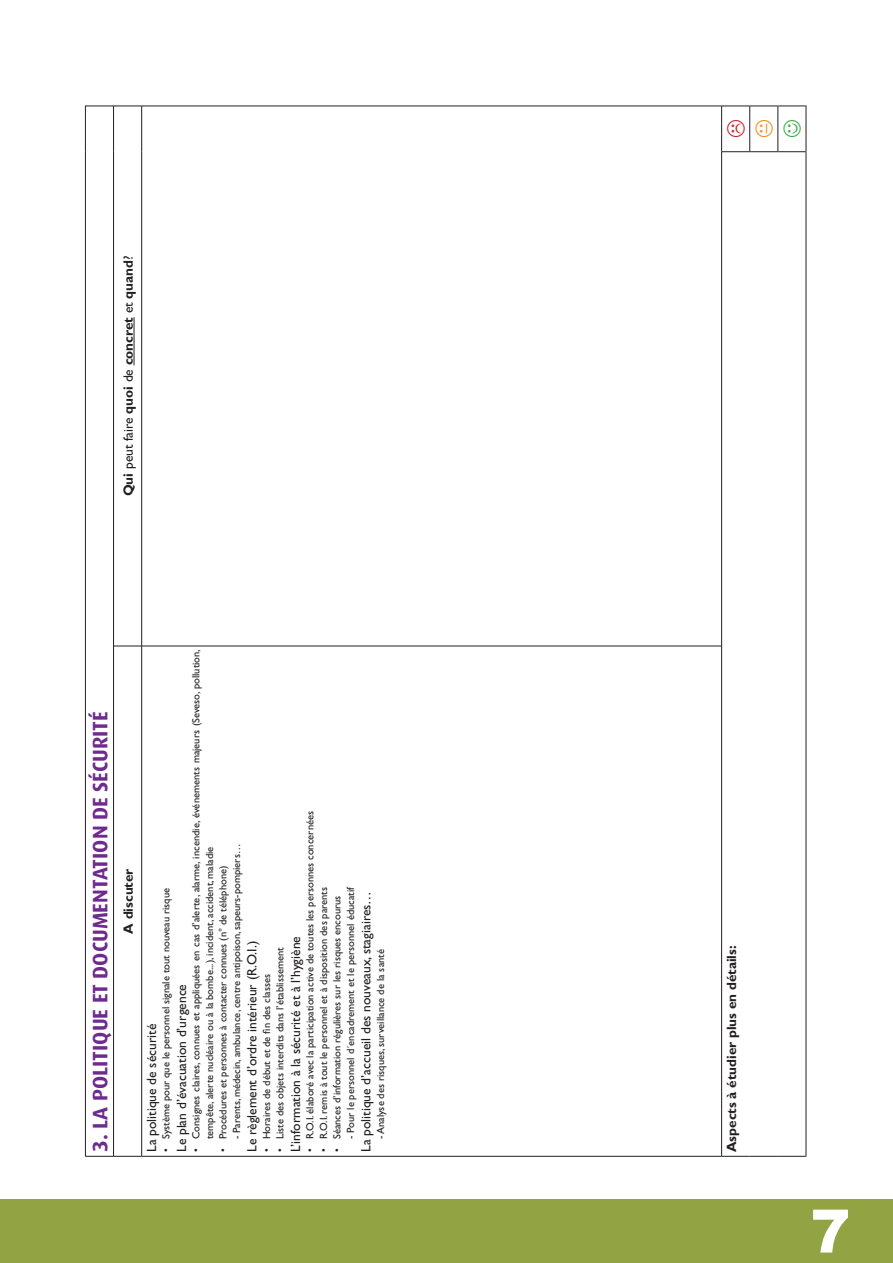
<style>
.page{position:relative;width:893px;height:1263px;background:#fff}
.page>*{position:absolute;margin:0;border:0;box-sizing:border-box;transform-origin:0 0}
.t1{font:700 21px "Dax";color:#6e2a8e}
.t2{font:13.5px "Gill Sans";color:#231f20}
.t3{font:700 13.5px "Gill Sans";color:#231f20}
.t4{font:10.5px/13.5px "Gill Sans";color:#231f20}
.s1{font-weight:400}
</style>
<div class="page">
<div style="left:0;top:1199px;width:893px;height:64px;background:#92a344"></div>
<hr style="left:85px;top:646px;width:1px;height:511px;background:#231f20">
<hr style="left:85px;top:152px;width:1px;height:494px;background:#231f20">
<hr style="left:85px;top:106px;width:1px;height:46px;background:#231f20">
<hr style="left:113px;top:646px;width:1px;height:511px;background:#231f20">
<svg style="left:86px;top:1156px;width:55px;height:1px"></svg>
<hr style="left:113px;top:152px;width:1px;height:494px;background:#231f20">
<svg style="left:114px;top:646px;width:27px;height:1px"></svg>
<hr style="left:113px;top:106px;width:1px;height:46px;background:#231f20">
<svg style="left:86px;top:106px;width:55px;height:1px"></svg>
<hr style="left:141px;top:646px;width:1px;height:511px;background:#231f20">
<hr style="left:142px;top:1156px;width:579px;height:1px;background:#231f20">
<hr style="left:141px;top:152px;width:1px;height:494px;background:#231f20">
<hr style="left:142px;top:646px;width:579px;height:1px;background:#231f20">
<hr style="left:141px;top:106px;width:1px;height:46px;background:#231f20">
<hr style="left:142px;top:106px;width:579px;height:1px;background:#231f20">
<hr style="left:721px;top:646px;width:1px;height:511px;background:#231f20">
<hr style="left:721px;top:152px;width:1px;height:494px;background:#231f20">
<svg style="left:722px;top:1156px;width:84px;height:1px"></svg>
<hr style="left:806px;top:646px;width:1px;height:511px;background:#231f20">
<hr style="left:806px;top:152px;width:1px;height:494px;background:#231f20">
<hr style="left:721px;top:106px;width:1px;height:46px;background:#231f20">
<hr style="left:749px;top:106px;width:1px;height:46px;background:#231f20">
<hr style="left:777px;top:106px;width:1px;height:46px;background:#231f20">
<svg style="left:722px;top:151px;width:84px;height:1px"></svg>
<svg style="left:722px;top:106px;width:84px;height:1px"></svg>
<hr style="left:806px;top:106px;width:1px;height:46px;background:#231f20">
<hr style="left:134px;top:317px;width:1px;height:48px;background:#231f20">
<p class="t3" style="left:120px;top:496px;width:242px;rotate:-90deg">Qui <span class="s1">peut faire</span> quoi <span class="s1">de</span> concret <span class="s1">et</span> quand<span class="s1">?</span></p>
<h1 class="t1" style="left:88px;top:1152px;width:442px;rotate:-90deg">3. La politique et documentation de sécurité</h1>
<p class="t3" style="left:120px;top:934px;width:67px;rotate:-90deg">A discuter</p>
<p class="t4" style="left:189px;top:1139px;width:492px;text-indent:-13px;rotate:-90deg">• Consignes claires, connues et appliquées en cas d’alerte, alarme, incendie, événements majeurs (Seveso, pollution, tempête, alerte nucléaire ou à la bombe...), incident, accident, maladie</p>
<p class="t4" style="left:303px;top:1152px;width:342px;rotate:-90deg">• R.O.I. élaboré avec la participation active de toutes les personnes concernées</p>
<p class="t4" style="left:230px;top:1139px;width:297px;rotate:-90deg">- Parents, médecin, ambulance, centre antipoison, sapeurs-pompiers…</p>
<p class="t4" style="left:216px;top:1152px;width:288px;rotate:-90deg">• Procédures et personnes à contacter connues (n° de téléphone)</p>
<p class="t4" style="left:317px;top:1152px;width:267px;rotate:-90deg">• R.O.I. remis à tout le personnel et à disposition des parents</p>
<p class="t4" style="left:330px;top:1152px;width:258px;rotate:-90deg">• Séances d’information régulières sur les risques encourus</p>
<p class="t4" style="left:344px;top:1139px;width:254px;rotate:-90deg">- Pour le personnel d´encadrement et le personnel éducatif</p>
<p class="t2" style="left:358px;top:1152px;width:262px;rotate:-90deg">La politique d’accueil des nouveaux, stagiaires…</p>
<p class="t4" style="left:159px;top:1152px;width:266px;rotate:-90deg">• Système pour que le personnel signale tout nouveau risque</p>
<p class="t4" style="left:273px;top:1152px;width:206px;rotate:-90deg">• Liste des objets interdits dans l’établissement</p>
<p class="t2" style="left:288px;top:1152px;width:217px;rotate:-90deg">L’information à la sécurité et à l’hygiène</p>
<p class="t2" style="left:244px;top:1152px;width:213px;rotate:-90deg">Le règlement d’ordre intérieur (R.O.I.)</p>
<p class="t4" style="left:374px;top:1139px;width:192px;rotate:-90deg">- Analyse des risques, surveillance de la santé</p>
<p class="t3" style="left:723px;top:1152px;width:208px;rotate:-90deg">Aspects à étudier plus en détails:</p>
<p class="t4" style="left:260px;top:1152px;width:179px;rotate:-90deg">• Horaires de début et de fin des classes</p>
<p class="t2" style="left:174px;top:1152px;width:169px;rotate:-90deg">Le plan d’évacuation d’urgence</p>
<p class="t2" style="left:144px;top:1152px;width:130px;rotate:-90deg">La politique de sécurité</p>
</div>
